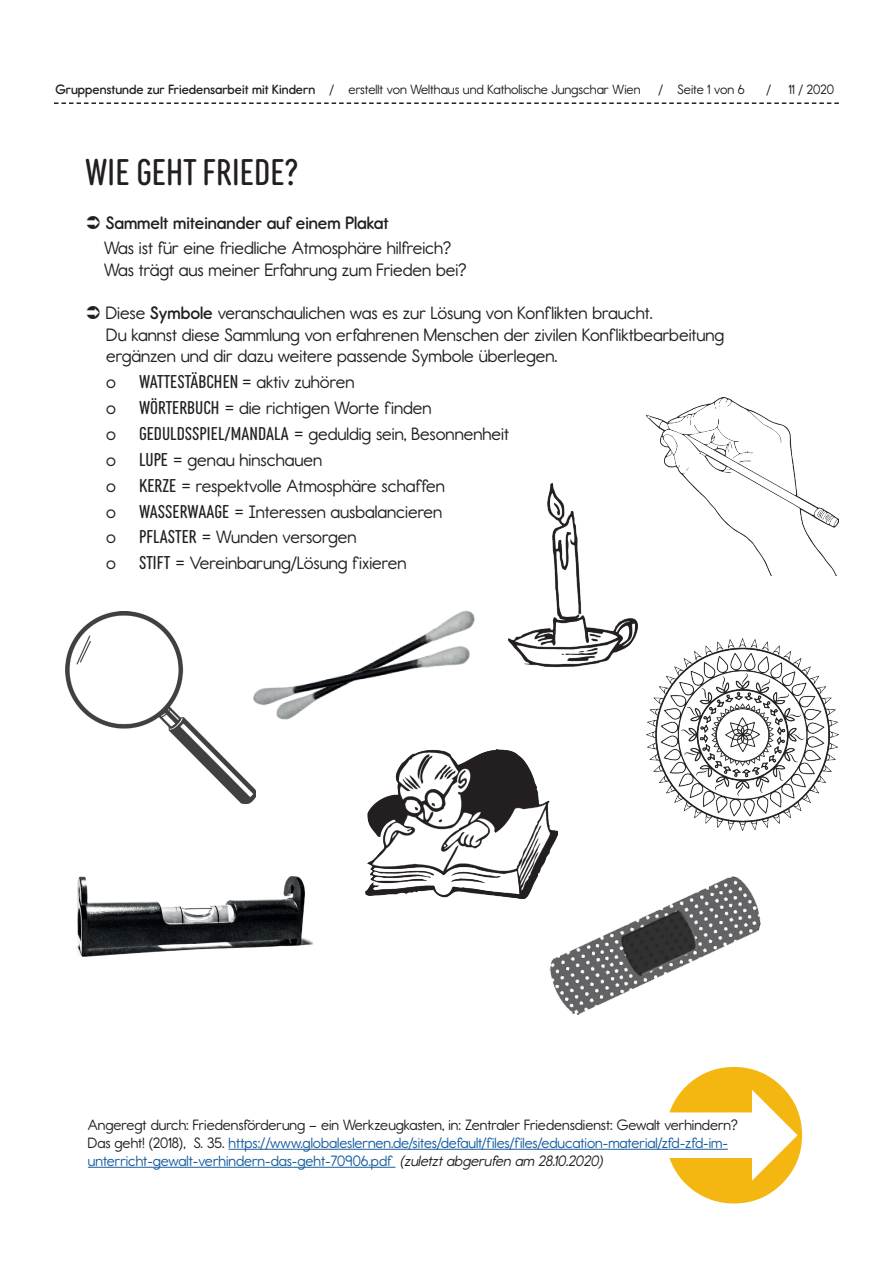
<style>
.page{position:relative;width:893px;height:1263px;background:#fff}
.page>*{position:absolute;margin:0;border:0;box-sizing:border-box;transform-origin:0 0}
.t1{font:36px "Diazo MVB Ex Cond";color:#231f20}
.t2{font:18px/21.6px "Report Rg";color:#231f20}
.t3{font:18px "Report Sb";color:#231f20}
.t4{font:18px "Diazo MVB Ex Cond";color:#231f20}
.t5{font:15px/18px "Report Rg";color:#175d9e}
.t6{font:13.5px "Report Rg";color:#231f20}
.s1{font-family:"Report Sb"}
.s2{font-family:"Report Rg"}
.s3{font-family:"Diazo MVB Ex Cond"}
.s4{color:#231f20}
.s5{font-style:italic;color:#231f20}
</style>
<div class="page">
<hr style="left:228px;top:1149px;width:500px;height:1px;background:#175d9e">
<hr style="left:88px;top:1167px;width:307px;height:1px;background:#175d9e">
<img style="left:508px;top:484px;width:130px;height:184px">
<img style="left:647px;top:397px;width:192px;height:178px">
<img style="left:366px;top:749px;width:192px;height:149px">
<img style="left:66px;top:611px;width:189px;height:192px">
<img style="left:647px;top:639px;width:192px;height:192px">
<img style="left:540px;top:837px;width:221px;height:178px">
<img style="left:77px;top:876px;width:236px;height:81px">
<img style="left:252px;top:610px;width:223px;height:123px">
<img style="left:240px;top:639px;width:235px;height:76px">
<svg style="left:54px;top:102px;width:785px;height:2px"></svg>
<svg style="left:669px;top:1148px;width:59px;height:2px"></svg>
<p class="t6" style="left:55px;top:82px;width:587px"><span class="s1">Gruppenstunde zur Friedensarbeit mit Kindern</span> / erstellt von Welthaus und Katholische Jungschar Wien</p>
<p class="t6" style="left:659px;top:82px;width:88px">/ Seite 1 von 6</p>
<p class="t6" style="left:766px;top:82px;width:6px">/</p>
<p class="t6" style="left:789px;top:82px;width:47px">11 / 2020</p>
<h1 class="t1" style="left:85px;top:146px;width:215px">WIE GEHT FRIEDE?</h1>
<p class="t3" style="left:106px;top:212px;width:284px">Sammelt miteinander auf einem Plakat</p>
<p class="t2" style="left:104px;top:238px;width:363px">Was ist für eine friedliche Atmosphäre hilfreich?<br>Was trägt aus meiner Erfahrung zum Frieden bei?</p>
<p class="t2" style="left:106px;top:302px;width:620px">Diese <span class="s1">Symbole</span> veranschaulichen was es zur Lösung von Konflikten braucht.<br>Du kannst diese Sammlung von erfahrenen Menschen der zivilen Konfliktbearbeitung ergänzen und dir dazu weitere passende Symbole überlegen.</p>
<p class="t2" style="left:106px;top:371px;width:11px">o</p>
<p class="t4" style="left:139px;top:368px;width:217px">WATTESTÄBCHEN <span class="s2">= aktiv zuhören</span></p>
<p class="t2" style="left:106px;top:397px;width:11px">o</p>
<p class="t2" style="left:139px;top:397px;width:294px"><span class="s3">WÖRTERBUCH</span> = die richtigen Worte finden</p>
<p class="t2" style="left:106px;top:423px;width:11px">o</p>
<p class="t2" style="left:139px;top:423px;width:371px"><span class="s3">GEDULDSSPIEL/MANDALA</span> = geduldig sein, Besonnenheit</p>
<p class="t2" style="left:106px;top:449px;width:11px">o</p>
<p class="t2" style="left:139px;top:449px;width:185px"><span class="s3">LUPE</span> = genau hinschauen</p>
<p class="t2" style="left:106px;top:475px;width:11px">o</p>
<p class="t2" style="left:139px;top:475px;width:307px"><span class="s3">KERZE</span> = respektvolle Atmosphäre schaffen</p>
<p class="t2" style="left:106px;top:501px;width:11px">o</p>
<p class="t2" style="left:139px;top:501px;width:305px"><span class="s3">WASSERWAAGE</span> = Interessen ausbalancieren</p>
<p class="t2" style="left:106px;top:526px;width:11px">o</p>
<p class="t2" style="left:139px;top:526px;width:219px"><span class="s3">PFLASTER</span> = Wunden versorgen</p>
<p class="t2" style="left:106px;top:552px;width:11px">o</p>
<p class="t2" style="left:139px;top:552px;width:269px"><span class="s3">STIFT</span> = Vereinbarung/Lösung fixieren</p>
<p class="t5" style="left:88px;top:1116px;width:651px"><span class="s4">Angeregt durch: Friedensförderung – ein Werkzeugkasten, in: Zentraler Friedensdienst: Gewalt verhindern?<br>Das geht! (2018), S. 35.</span> https://www.globaleslernen.de/sites/default/files/files/education-material/zfd-zfd-im&shy;unterricht-gewalt-verhindern-das-geht-70906.pdf <span class="s5">(zuletztabgerufen am 28.10.2020)</span></p>
</div>
